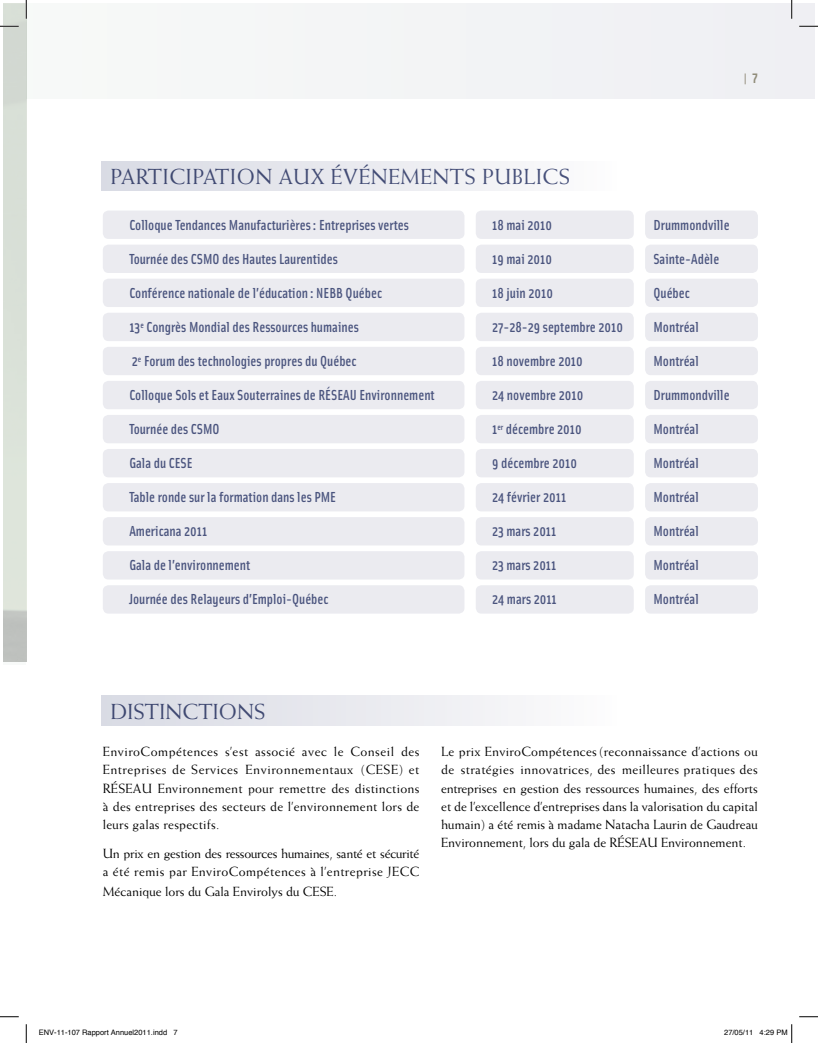
<style>
.page{position:relative;width:818px;height:1043px;background:#fff}
.page>*{position:absolute;margin:0;border:0;box-sizing:border-box;transform-origin:0 0}
.t1{font:21.88px "Weiss";letter-spacing:.02em;color:#4a547e}
.t2{font:21.88px "Weiss";color:#4a547e}
.t3{font:500 14.5px "Solex";color:#4a547e}
.t4{font:700 13.75px "Solex";color:#9a9680}
.t5{font:13.38px/18.2px "Weiss";color:#000;text-align:justify}
.t6{font:13.38px/18.2px "Weiss";letter-spacing:-.02em;color:#000}
.t7{font:7.5px "Helvetica";color:#000}
.s1{font-family:"Solex Bold Lining";font-weight:400}
</style>
<div class="page">
<div style="left:26px;top:4px;width:788px;height:94px;background:#f3f4f5"></div>
<div style="left:103px;top:210px;width:361px;height:29px;background:#ebebf0;border-radius:6px"></div>
<div style="left:645px;top:210px;width:113px;height:29px;background:#ebebf0;border-radius:6px"></div>
<div style="left:475px;top:210px;width:158px;height:29px;background:#ebebf0;border-radius:6px"></div>
<div style="left:103px;top:279px;width:361px;height:28px;background:#ebebf0;border-radius:6px"></div>
<div style="left:645px;top:279px;width:113px;height:28px;background:#ebebf0;border-radius:6px"></div>
<div style="left:475px;top:279px;width:158px;height:28px;background:#ebebf0;border-radius:6px"></div>
<div style="left:103px;top:347px;width:361px;height:28px;background:#ebebf0;border-radius:6px"></div>
<div style="left:645px;top:347px;width:113px;height:28px;background:#ebebf0;border-radius:6px"></div>
<div style="left:475px;top:347px;width:158px;height:28px;background:#ebebf0;border-radius:6px"></div>
<div style="left:103px;top:483px;width:361px;height:28px;background:#ebebf0;border-radius:6px"></div>
<div style="left:645px;top:483px;width:113px;height:28px;background:#ebebf0;border-radius:6px"></div>
<div style="left:475px;top:483px;width:158px;height:28px;background:#ebebf0;border-radius:6px"></div>
<div style="left:103px;top:415px;width:361px;height:28px;background:#ebebf0;border-radius:6px"></div>
<div style="left:645px;top:415px;width:113px;height:28px;background:#ebebf0;border-radius:6px"></div>
<div style="left:475px;top:415px;width:158px;height:28px;background:#ebebf0;border-radius:6px"></div>
<div style="left:103px;top:551px;width:361px;height:28px;background:#ebebf0;border-radius:6px"></div>
<div style="left:645px;top:551px;width:113px;height:28px;background:#ebebf0;border-radius:6px"></div>
<div style="left:475px;top:551px;width:158px;height:28px;background:#ebebf0;border-radius:6px"></div>
<div style="left:103px;top:244px;width:361px;height:29px;background:#ebebf0;border-radius:6px"></div>
<div style="left:645px;top:244px;width:113px;height:29px;background:#ebebf0;border-radius:6px"></div>
<div style="left:475px;top:244px;width:158px;height:29px;background:#ebebf0;border-radius:6px"></div>
<div style="left:103px;top:313px;width:361px;height:28px;background:#ebebf0;border-radius:6px"></div>
<div style="left:645px;top:313px;width:113px;height:28px;background:#ebebf0;border-radius:6px"></div>
<div style="left:475px;top:313px;width:158px;height:28px;background:#ebebf0;border-radius:6px"></div>
<div style="left:103px;top:381px;width:361px;height:28px;background:#ebebf0;border-radius:6px"></div>
<div style="left:645px;top:381px;width:113px;height:28px;background:#ebebf0;border-radius:6px"></div>
<div style="left:475px;top:381px;width:158px;height:28px;background:#ebebf0;border-radius:6px"></div>
<div style="left:103px;top:517px;width:361px;height:28px;background:#ebebf0;border-radius:6px"></div>
<div style="left:645px;top:517px;width:113px;height:28px;background:#ebebf0;border-radius:6px"></div>
<div style="left:475px;top:517px;width:158px;height:28px;background:#ebebf0;border-radius:6px"></div>
<div style="left:103px;top:449px;width:361px;height:28px;background:#ebebf0;border-radius:6px"></div>
<div style="left:645px;top:449px;width:113px;height:28px;background:#ebebf0;border-radius:6px"></div>
<div style="left:475px;top:449px;width:158px;height:28px;background:#ebebf0;border-radius:6px"></div>
<div style="left:103px;top:585px;width:361px;height:28px;background:#ebebf0;border-radius:6px"></div>
<div style="left:645px;top:585px;width:113px;height:28px;background:#ebebf0;border-radius:6px"></div>
<div style="left:475px;top:585px;width:158px;height:28px;background:#ebebf0;border-radius:6px"></div>
<div style="left:101px;top:695px;width:647px;height:30px;background:linear-gradient(to right,#d9dae4,#fff)"></div>
<div style="left:101px;top:161px;width:647px;height:30px;background:linear-gradient(to right,#d9dae4,#fff)"></div>
<svg style="left:0;top:25px;width:19px;height:2px"></svg>
<svg style="left:799px;top:25px;width:19px;height:2px"></svg>
<svg style="left:0;top:1016px;width:19px;height:1px"></svg>
<svg style="left:799px;top:1016px;width:19px;height:1px"></svg>
<svg style="left:25px;top:0;width:2px;height:19px"></svg>
<svg style="left:25px;top:1024px;width:2px;height:18px"></svg>
<svg style="left:790px;top:0;width:2px;height:19px"></svg>
<svg style="left:791px;top:1024px;width:1px;height:18px"></svg>
<p class="t4" style="left:743px;top:69px;width:16px">| <span class="s1">7</span></p>
<h1 class="t1" style="left:111px;top:164px;width:461px">PARTICIPATION AUX ÉVÉNEMENTS PUBLICS</h1>
<p class="t3" style="left:129px;top:216px;width:281px">Colloque Tendances Manufacturières: Entreprises vertes</p>
<p class="t3" style="left:492px;top:216px;width:61px">18 mai 2010</p>
<p class="t3" style="left:653px;top:216px;width:78px">Drummondville</p>
<p class="t3" style="left:129px;top:250px;width:210px">Tournée des CSMO des Hautes Laurentides</p>
<p class="t3" style="left:492px;top:250px;width:61px">19 mai 2010</p>
<p class="t3" style="left:653px;top:250px;width:67px">Sainte-Adèle</p>
<p class="t3" style="left:129px;top:284px;width:254px">Conférence nationale de l’éducation : NEBB Québec</p>
<p class="t3" style="left:492px;top:284px;width:62px">18 juin 2010</p>
<p class="t3" style="left:653px;top:284px;width:38px">Québec</p>
<p class="t3" style="left:129px;top:318px;width:231px">13<sup>e</sup> Congrès Mondial des Ressources humaines</p>
<p class="t3" style="left:492px;top:318px;width:132px">27-28-29 septembre 2010</p>
<p class="t3" style="left:653px;top:318px;width:47px">Montréal</p>
<p class="t3" style="left:132px;top:352px;width:226px">2<sup>e</sup> Forum des technologies propres du Québec</p>
<p class="t3" style="left:492px;top:352px;width:92px">18 novembre 2010</p>
<p class="t3" style="left:653px;top:352px;width:47px">Montréal</p>
<p class="t3" style="left:129px;top:386px;width:307px">Colloque Sols et Eaux Souterraines de Réseau Environnement</p>
<p class="t3" style="left:492px;top:386px;width:93px">24 novembre 2010</p>
<p class="t3" style="left:653px;top:386px;width:78px">Drummondville</p>
<p class="t3" style="left:129px;top:420px;width:92px">Tournée des CSMO</p>
<p class="t3" style="left:492px;top:420px;width:91px">1<sup>er</sup> décembre 2010</p>
<p class="t3" style="left:653px;top:420px;width:47px">Montréal</p>
<p class="t3" style="left:129px;top:454px;width:65px">Gala du CESE</p>
<p class="t3" style="left:492px;top:454px;width:86px">9 décembre 2010</p>
<p class="t3" style="left:653px;top:454px;width:47px">Montréal</p>
<p class="t3" style="left:129px;top:488px;width:208px">Table ronde sur la formation dans les PME</p>
<p class="t3" style="left:492px;top:488px;width:76px">24 février 2011</p>
<p class="t3" style="left:653px;top:488px;width:47px">Montréal</p>
<p class="t3" style="left:129px;top:522px;width:79px">Americana 2011</p>
<p class="t3" style="left:492px;top:522px;width:66px">23 mars 2011</p>
<p class="t3" style="left:653px;top:522px;width:47px">Montréal</p>
<p class="t3" style="left:129px;top:556px;width:122px">Gala de l’environnement</p>
<p class="t3" style="left:492px;top:556px;width:66px">23 mars 2011</p>
<p class="t3" style="left:653px;top:556px;width:47px">Montréal</p>
<p class="t3" style="left:129px;top:590px;width:201px">Journée des Relayeurs d’Emploi-Québec</p>
<p class="t3" style="left:492px;top:590px;width:66px">24 mars 2011</p>
<p class="t3" style="left:653px;top:590px;width:47px">Montréal</p>
<h1 class="t2" style="left:111px;top:698px;width:156px">Distinctions</h1>
<p class="t5" style="left:103px;top:742px;width:318px">EnviroCompétences s’est associé avec le Conseil des Entreprises de Services Environnementaux (CESE) et Réseau</p>
<p class="t5" style="left:103px;top:778px;width:318px;text-indent:55px">Environnement pour remettre des distinctions à des entreprises des secteurs de l’environnement lors de leurs galas respectifs.</p>
<p class="t6" style="left:103px;top:844px;width:318px">Un prix en gestion des ressources humaines, santé et sécurité a été remis par EnviroCompétences à l’entreprise JECC</p>
<p class="t5" style="left:103px;top:881px;width:236px">Mécanique lors du Gala Envirolys du CESE.</p>
<p class="t5" style="left:441px;top:742px;width:318px">Le prix EnviroCompétences(reconnaissance d’actions ou de stratégies innovatrices, des meilleures pratiques des entreprises en gestion des ressources humaines, des efforts et de l’excellence d’entreprises dans la valorisation du capital humain) a été remis à madame Natacha Laurin de Gaudreau Environnement, lors du gala de Réseau</p>
<p class="t5" style="left:661px;top:833px;width:86px">Environnement.</p>
<p class="t7" style="left:39px;top:1027px;width:140px">ENV-11-107 Rapport Annuel2011.indd 7</p>
<p class="t7" style="left:724px;top:1027px;width:65px">27/05/11 4:29 PM</p>
</div>
